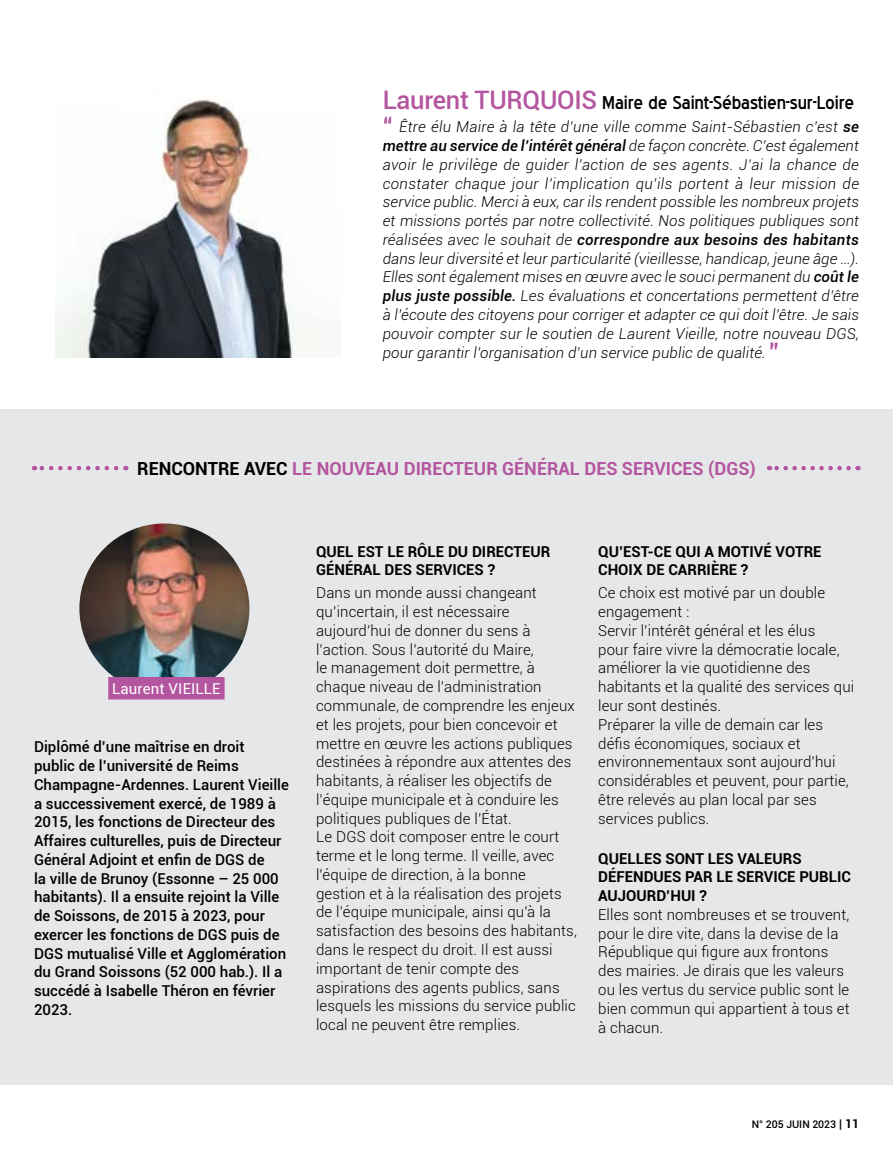
<style>
.page{position:relative;width:893px;height:1149px;background:#fff}
.page>*{position:absolute;margin:0;border:0;box-sizing:border-box;transform-origin:0 0}
.t1{font:700 18px "Roboto";color:#b455a0}
.t2{font:18px "Blue Highway";letter-spacing:-.01em;color:#000}
.t3{font:300 15px/18.8px "Roboto";letter-spacing:.01em;color:#000}
.t4{font:italic 300 15px/18.8px "Roboto";letter-spacing:.01em;color:#000;text-align:justify}
.t5{font:500 15px/18.8px "Roboto";color:#000}
.t6{font:700 15px/18.8px "Roboto";color:#000}
.t7{font:15px "Roboto";letter-spacing:.01em;color:#fff}
.t8{font:500 10.5px "Roboto";color:#000}
.s1{font-family:"Roboto";font-weight:500;font-size:25.5px;color:#b455a0}
.s2{font-weight:500;font-style:normal;font-size:25.5px;color:#b455a0}
.s3{font-weight:500}
.s4{color:#000}
.s5{font-size:12px}
.s6{font-weight:700;font-size:12px}
</style>
<div class="page">
<div style="left:0;top:276px;width:893px;height:808px;background:#e6e7e8"></div>
<div style="left:0;top:89px;width:893px;height:320px;background:#fff"></div>
<img style="left:55px;top:100px;width:263px;height:257px">
<img style="left:79px;top:523px;width:170px;height:153px">
<div style="left:108px;top:676px;width:117px;height:23px;background:#b455a0"></div>
<svg style="left:34px;top:465px;width:82px;height:5px"></svg>
<svg style="left:769px;top:465px;width:80px;height:5px"></svg>
<p class="t2" style="left:383px;top:91px;width:473px"><span class="s1">Laurent TURQUOIS</span> Maire de Saint-Sébastien-sur-Loire</p>
<p class="t4" style="left:383px;top:117px;width:478px"><span class="s2">“</span> Être élu Maire à la tête d’une ville comme Saint-Sébastien c’est <span class="s3">se mettre au service de l’intérêt général</span> de façon concrète. C’est également avoir le privilège de guider l’action de ses agents. J’ai la chance de constater chaque jour l’implication qu’ils portent à leur mission de service public. Merci à eux, car ils rendent possible les nombreux projets et missions portés par notre collectivité. Nos politiques publiques sont réalisées avec le souhait de <span class="s3">correspondre aux besoins des habitants </span>dans leur diversité et leur particularité (vieillesse, handicap, jeune âge …).<br>Elles sont également mises en œuvre avec le souci permanent du <span class="s3">coût le plus juste possible.</span> Les évaluations et concertations permettent d’être à l’écoute des citoyens pour corriger et adapter ce qui doit l’être. Je sais pouvoir compter sur le soutien de Laurent Vieille, notre nouveau DGS, pour garantir l’organisation d’un service public de qualité. <span class="s2">”</span></p>
<p class="t1" style="left:137px;top:455px;width:620px"><span class="s4">RENCONTRE AVEC</span> LE NOUVEAU DIRECTEUR GÉNÉRAL DES SERVICES (DGS)</p>
<p class="t7" style="left:112px;top:678px;width:110px">Laurent VIEILLE</p>
<p class="t5" style="left:34px;top:736px;width:256px">Diplômé d’une maîtrise en droit public de l’université de Reims Champagne-Ardennes. Laurent Vieille a successivement exercé, de 1989 à 2015, les fonctions de Directeur des Affaires culturelles, puis de Directeur Général Adjoint et enfin de DGS de<br>la ville de Brunoy (Essonne – 25 000 habitants). Il a ensuite rejoint la Ville de Soissons, de 2015 à 2023, pour exercer les fonctions de DGS puis de DGS mutualisé Ville et Agglomération du Grand Soissons (52 000 hab.). Il a succédé à Isabelle Théron en février 2023.</p>
<p class="t6" style="left:316px;top:541px;width:236px">QUEL EST LE RÔLE DU DIRECTEUR<br>GÉNÉRAL DES SERVICES ?</p>
<p class="t3" style="left:316px;top:583px;width:262px">Dans un monde aussi changeant qu’incertain, il est nécessaire aujourd'hui de donner du sens à l’action. Sous l’autorité du Maire,<br>le management doit permettre, à chaque niveau de l’administration communale, de comprendre les enjeux et les projets, pour bien concevoir et mettre en œuvre les actions publiques destinées à répondre aux attentes des habitants, à réaliser les objectifs de l’équipe municipale et à conduire les politiques publiques de l’État.<br>Le DGS doit composer entre le court terme et le long terme. Il veille, avec l'équipe de direction, à la bonne gestion et à la réalisation des projets de l’équipe municipale, ainsi qu'à la satisfaction des besoins des habitants, dans le respect du droit. Il est aussi important de tenir compte des aspirations des agents publics, sans lesquels les missions du service public local ne peuvent être remplies.</p>
<p class="t6" style="left:598px;top:541px;width:225px">QU’EST-CE QUI A MOTIVÉ VOTRE<br>CHOIX DE CARRIÈRE ?</p>
<p class="t3" style="left:598px;top:583px;width:258px">Ce choix est motivé par un double engagement :<br>Servir l’intérêt général et les élus<br>pour faire vivre la démocratie locale, améliorer la vie quotidienne des habitants et la qualité des services qui leur sont destinés.<br>Préparer la ville de demain car les défis économiques, sociaux et environnementaux sont aujourd’hui considérables et peuvent, pour partie, être relevés au plan local par ses services publics.</p>
<p class="t6" style="left:598px;top:848px;width:254px">QUELLES SONT LES VALEURS<br>DÉFENDUES PAR LE SERVICE PUBLIC<br>AUJOURD’HUI ?</p>
<p class="t3" style="left:598px;top:904px;width:253px">Elles sont nombreuses et se trouvent, pour le dire vite, dans la devise de la<br>République qui figure aux frontons des mairies. Je dirais que les valeurs ou les vertus du service public sont le bien commun qui appartient à tous et à chacun.</p>
<p class="t8" style="left:752px;top:1116px;width:109px">N° 205 JUIN 2023 <span class="s5">|</span> <span class="s6">11</span></p>
</div>
